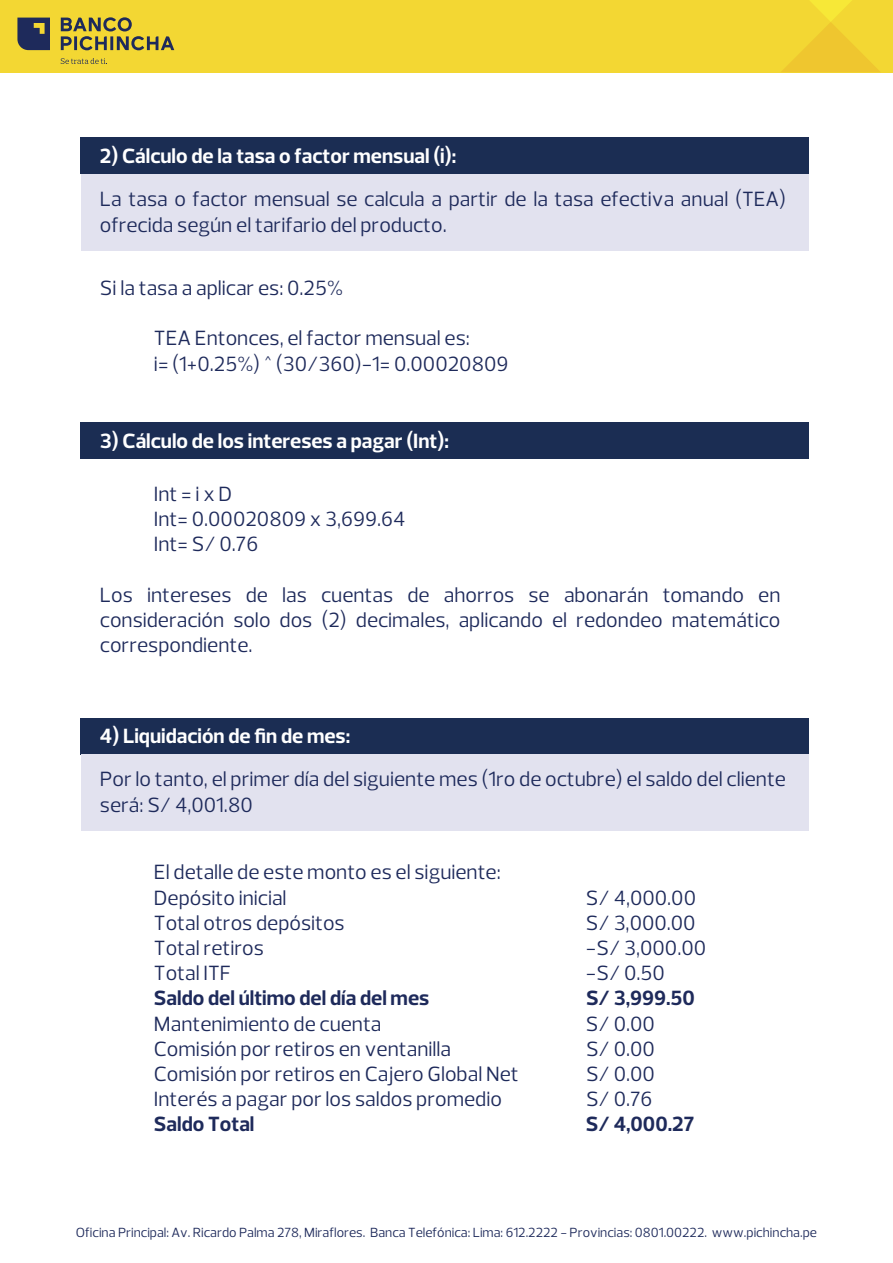
<style>
.page{position:relative;width:893px;height:1263px;background:#fff}
.page>*{position:absolute;margin:0;border:0;box-sizing:border-box;transform-origin:0 0}
.t1{font:21px/25.2px "Prelo";color:#1e2a5b}
.t2{font:700 21px "Prelo";color:#fff}
.t3{font:700 21px "Prelo";color:#1e2a5b}
.t4{font:13.5px "Prelo";color:#1e2a5b}
</style>
<div class="page">
<div style="left:0;top:0;width:893px;height:72px;background:#f3d733"></div>
<svg style="left:781px;top:0;width:99px;height:72px"></svg>
<svg style="left:17px;top:18px;width:33px;height:32px"></svg>
<svg style="left:61px;top:17px;width:113px;height:33px"></svg>
<svg style="left:61px;top:58px;width:46px;height:6px"></svg>
<div style="left:81px;top:137px;width:728px;height:37px;background:#1b2d53"></div>
<div style="left:81px;top:174px;width:728px;height:77px;background:#e2e2ef"></div>
<div style="left:81px;top:718px;width:728px;height:36px;background:#1b2d53"></div>
<div style="left:81px;top:754px;width:728px;height:77px;background:#e2e2ef"></div>
<div style="left:81px;top:422px;width:728px;height:37px;background:#1b2d53"></div>
<p class="t2" style="left:100px;top:143px;width:358px">2) Cálculo de la tasa o factor mensual (i):</p>
<p class="t1" style="left:100px;top:187px;width:688px">La tasa o factor mensual se calcula a partir de la tasa efectiva anual (TEA) ofrecida según el tarifario del producto.</p>
<p class="t1" style="left:100px;top:275px;width:245px">Si la tasa a aplicar es: 0.25%</p>
<p class="t1" style="left:154px;top:326px;width:356px">TEA Entonces, el factor mensual es:<br>i= (1+0.25%) ^ (30/360)-1= 0.00020809</p>
<p class="t2" style="left:100px;top:427px;width:350px">3) Cálculo de los intereses a pagar (Int):</p>
<p class="t1" style="left:154px;top:481px;width:253px">Int = i x D<br>Int= 0.00020809 x 3,699.64<br>Int= S/ 0.76</p>
<p class="t1" style="left:100px;top:582px;width:682px;text-align:justify">Los intereses de las cuentas de ahorros se abonarán tomando en consideración solo dos (2) decimales, aplicando el redondeo matemático correspondiente.</p>
<p class="t2" style="left:100px;top:723px;width:252px">4) Liquidación de fin de mes:</p>
<p class="t1" style="left:100px;top:767px;width:688px">Por lo tanto, el primer día del siguiente mes (1ro de octubre) el saldo del cliente será: S/ 4,001.80</p>
<p class="t1" style="left:154px;top:860px;width:348px">El detalle de este monto es el siguiente:<br>Depósito inicial</p>
<p class="t1" style="left:586px;top:885px;width:112px">S/ 4,000.00</p>
<p class="t1" style="left:154px;top:910px;width:192px">Total otros depósitos</p>
<p class="t1" style="left:586px;top:910px;width:111px">S/ 3,000.00</p>
<p class="t1" style="left:154px;top:935px;width:111px">Total retiros</p>
<p class="t1" style="left:586px;top:935px;width:122px">-S/ 3,000.00</p>
<p class="t1" style="left:154px;top:961px;width:79px">Total ITF</p>
<p class="t1" style="left:586px;top:961px;width:81px">-S/ 0.50</p>
<p class="t3" style="left:154px;top:985px;width:277px">Saldo del último del día del mes</p>
<p class="t3" style="left:586px;top:985px;width:110px">S/ 3,999.50</p>
<p class="t1" style="left:154px;top:1011px;width:229px">Mantenimiento de cuenta</p>
<p class="t1" style="left:586px;top:1011px;width:70px">S/ 0.00</p>
<p class="t1" style="left:154px;top:1036px;width:299px">Comisión por retiros en ventanilla</p>
<p class="t1" style="left:586px;top:1036px;width:70px">S/ 0.00</p>
<p class="t1" style="left:154px;top:1061px;width:366px">Comisión por retiros en Cajero Global Net</p>
<p class="t1" style="left:586px;top:1061px;width:70px">S/ 0.00</p>
<p class="t1" style="left:154px;top:1087px;width:350px">Interés a pagar por los saldos promedio</p>
<p class="t1" style="left:586px;top:1087px;width:68px">S/ 0.76</p>
<p class="t3" style="left:154px;top:1111px;width:102px">Saldo Total</p>
<p class="t3" style="left:586px;top:1111px;width:110px">S/ 4,000.27</p>
<p class="t4" style="left:76px;top:1224px;width:742px">Oficina Principal: Av. Ricardo Palma 278, Miraflores. Banca Telefónica: Lima: 612.2222 - Provincias: 0801.00222. www.pichincha.pe</p>
</div>
